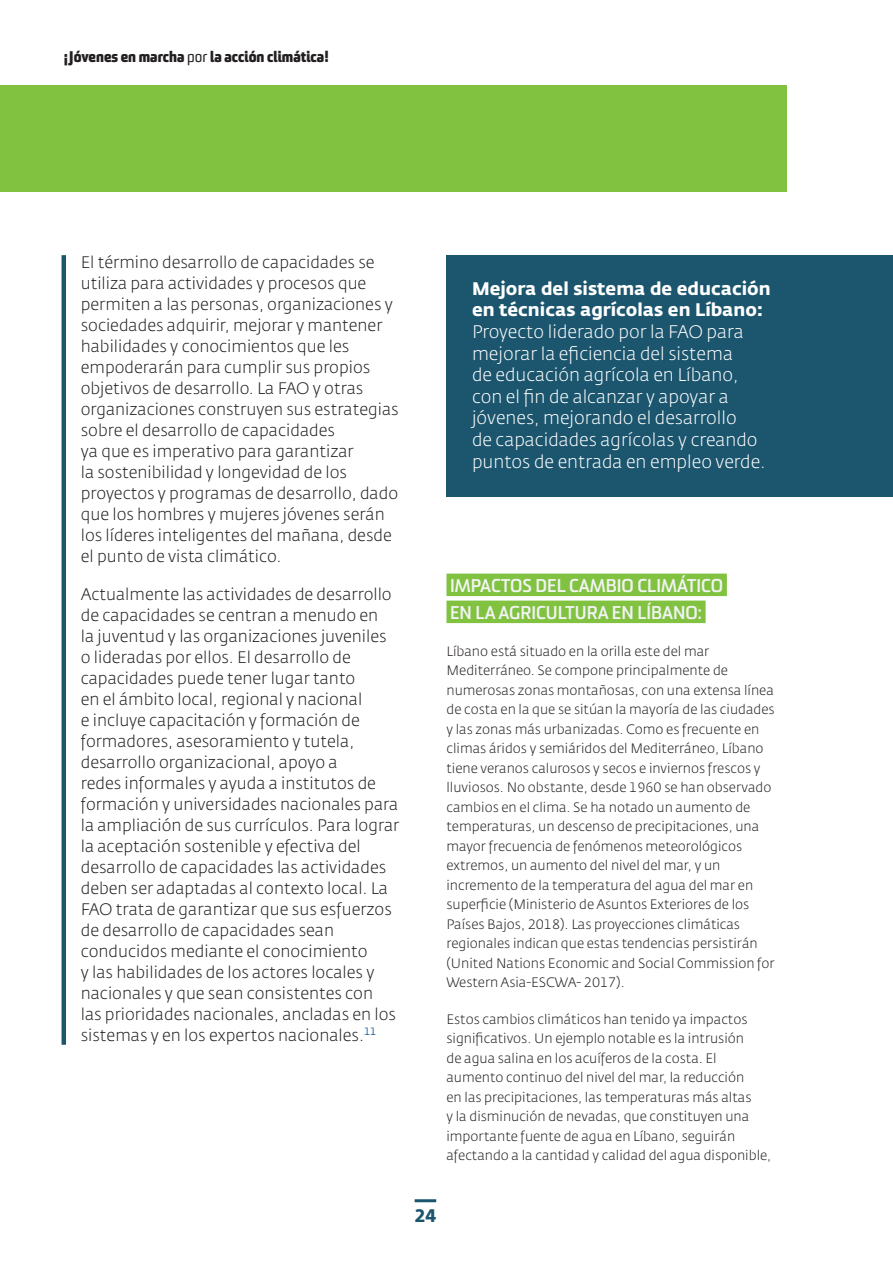
<style>
.page{position:relative;width:893px;height:1263px;background:#fff}
.page>*{position:absolute;margin:0;border:0;box-sizing:border-box;transform-origin:0 0}
.Titolo_Case_R{font:300 18px/21.6px "Fedra Sans Std";color:#fff}
.Sub_Title{font:700 18px/27px "Sommet";color:#f2f3f4}
.t1{font:700 18px "Fedra Sans Std";color:#1b556e}
.Intoduction{font:300 16.5px/21px "Fedra Sans Std";color:#231f20}
.t2{font:800 15px "Sommet";color:#231f20}
.t3{font:300 13.5px/19.5px "Fedra Sans Std";color:#231f20}
.s1{font-weight:400}
.s2{font-weight:700}
</style>
<div class="page">
<hr style="left:415px;top:1199px;width:21px;height:3px;background:#1b556e">
<div style="left:0;top:86px;width:787px;height:106px;background:#81c340"></div>
<hr style="left:62px;top:255px;width:4px;height:790px;background:#1b556e">
<div style="left:446px;top:255px;width:447px;height:242px;background:#1b556e"></div>
<div style="left:446px;top:574px;width:281px;height:22px;background:#81c340"></div>
<div style="left:446px;top:601px;width:260px;height:22px;background:#81c340"></div>
<p class="t2" style="left:64px;top:47px;width:266px">¡Jóvenes en marcha <span class="s1">por</span> la acción climática!</p>
<p class="Intoduction" style="left:81px;top:252px;width:319px">El término desarrollo de capacidades se utiliza para actividades y procesos que permiten a las personas, organizaciones y sociedades adquirir, mejorar y mantener habilidades y conocimientos que les empoderarán para cumplir sus propios objetivos de desarrollo. La FAO y otras organizaciones construyen sus estrategias sobre el desarrollo de capacidades<br>ya que es imperativo para garantizar<br>la sostenibilidad y longevidad de los proyectos y programas de desarrollo, dado que los hombres y mujeres jóvenes serán los líderes inteligentes del mañana, desde el punto de vista climático.</p>
<p class="Intoduction" style="left:81px;top:584px;width:320px">Actualmente las actividades de desarrollo de capacidades se centran a menudo en<br>la juventud y las organizaciones juveniles o lideradas por ellos. El desarrollo de capacidades puede tener lugar tanto<br>en el ámbito local, regional y nacional<br>e incluye capacitación y formación de formadores, asesoramiento y tutela, desarrollo organizacional, apoyo a<br>redes informales y ayuda a institutos de formación y universidades nacionales para la ampliación de sus currículos. Para lograr la aceptación sostenible y efectiva del desarrollo de capacidades las actividades deben ser adaptadas al contexto local. La FAO trata de garantizar que sus esfuerzos de desarrollo de capacidades sean conducidos mediante el conocimiento<br>y las habilidades de los actores locales y nacionales y que sean consistentes con<br>las prioridades nacionales, ancladas en los sistemas y en los expertos nacionales.<sup>11</sup></p>
<p class="Titolo_Case_R" style="left:472px;top:278px;width:300px"><span class="s2">Mejora del sistema de educación en técnicas agrícolas en Líbano:<br></span>Proyecto liderado por la FAO para mejorar la eficiencia del sistema<br>de educación agrícola en Líbano, con el fin de alcanzar y apoyar a jóvenes, mejorando el desarrollo<br>de capacidades agrícolas y creando puntos de entrada en empleo verde.</p>
<p class="Sub_Title" style="left:450px;top:572px;width:275px">IMPACTOS DEL CAMBIO CLIMÁTICO<br>EN LA AGRICULTURA EN LÍBANO:</p>
<p class="t3" style="left:446px;top:641px;width:330px">Líbano está situado en la orilla este del mar Mediterráneo. Se compone principalmente de numerosas zonas montañosas, con una extensa línea de costa en la que se sitúan la mayoría de las ciudades y las zonas más urbanizadas. Como es frecuente en climas áridos y semiáridos del Mediterráneo, Líbano tiene veranos calurosos y secos e inviernos frescos y lluviosos. No obstante, desde 1960 se han observado cambios en el clima. Se ha notado un aumento de temperaturas, un descenso de precipitaciones, una mayor frecuencia de fenómenos meteorológicos extremos, un aumento del nivel del mar, y un incremento de la temperatura del agua del mar en superficie (Ministerio de Asuntos Exteriores de los Países Bajos, 2018). Las proyecciones climáticas regionales indican que estas tendencias persistirán (United Nations Economic and Social Commission for Western Asia-ESCWA- 2017).</p>
<p class="t3" style="left:446px;top:1009px;width:326px">Estos cambios climáticos han tenido ya impactos significativos. Un ejemplo notable es la intrusión<br>de agua salina en los acuíferos de la costa. El aumento continuo del nivel del mar, la reducción<br>en las precipitaciones, las temperaturas más altas<br>y la disminución de nevadas, que constituyen una importante fuente de agua en Líbano, seguirán afectando a la cantidad y calidad del agua disponible,</p>
<p class="t1" style="left:415px;top:1204px;width:23px">24</p>
</div>
